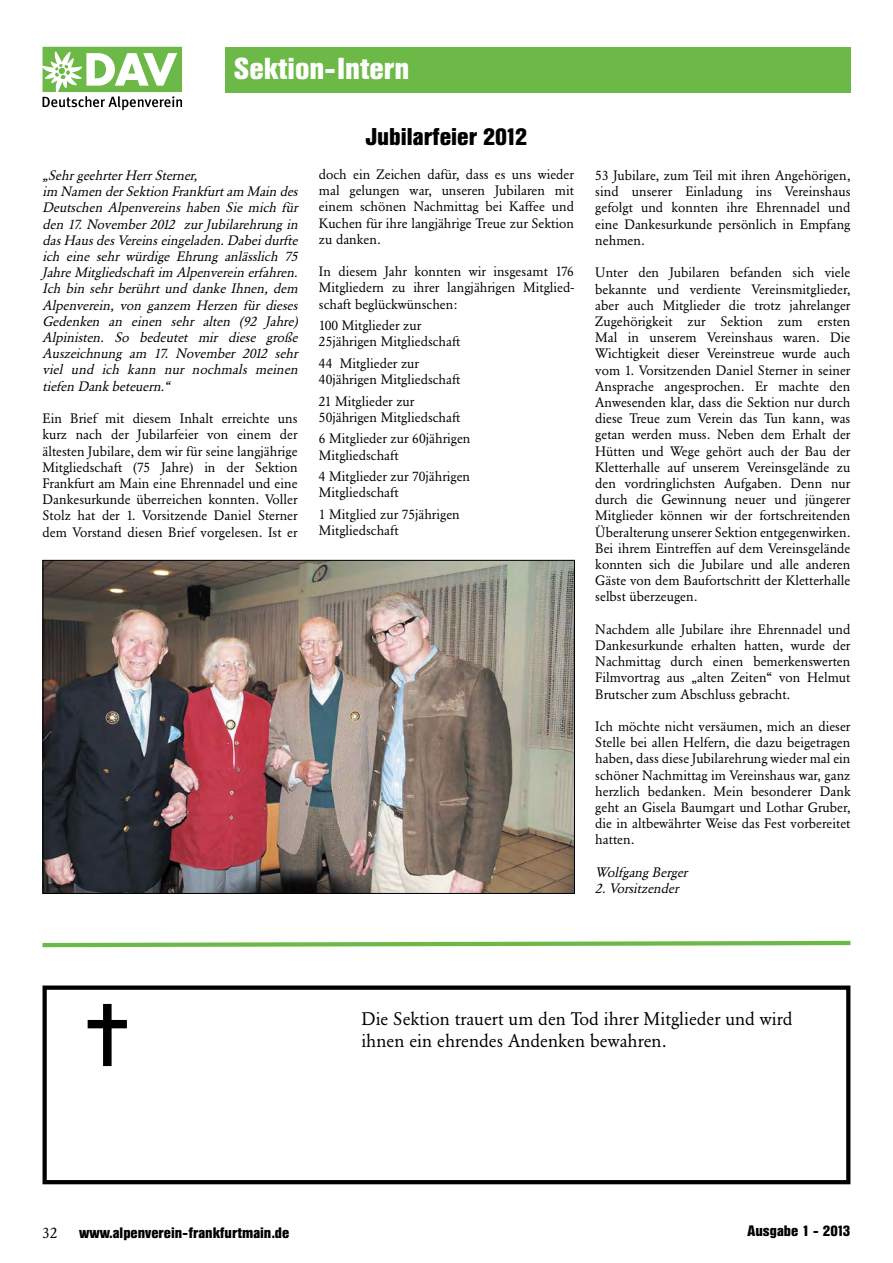
<style>
.page{position:relative;width:893px;height:1263px;background:#fff}
.page>*{position:absolute;margin:0;border:0;box-sizing:border-box;transform-origin:0 0}
.t1{font:700 30px "Helvetica Condensed BQ";color:#fff}
.t2{font:700 24px "Helvetica Condensed BQ";color:#000}
.t3{font:18px "Garamond BQ";color:#000}
.t4{font:700 15px "Helvetica Condensed BQ";color:#000}
.t5{font:13.5px/16.2px "Garamond BQ";color:#000;text-align:justify}
.t6{font:italic 13.5px/16.2px "Garamond BQ";color:#000}
.s1{font-family:"Garamond BQ";font-weight:400}
</style>
<div class="page">
<div style="left:225px;top:47px;width:625px;height:45px;background:#6cb947"></div>
<svg style="left:43px;top:47px;width:139px;height:63px"></svg>
<img style="left:45px;top:562px;width:528px;height:330px">
<div style="left:43px;top:985px;width:807px;height:199px;border:4px solid #000"></div>
<svg style="left:42px;top:940px;width:809px;height:8px"></svg>
<h1 class="t1" style="left:234px;top:52px;width:177px">Sektion-Intern</h1>
<p class="t6" style="left:43px;top:167px;width:260px">„SehrgeehrterHerrSterner,<br>im Namen derSektion Frankfurtam Main des Deutschen Alpenvereins haben Sie mich für den 17. November 2012 zur Jubilarehrung in dasHausdesVereinseingeladen.Dabeidurfte ich eine sehr würdige Ehrung anlässlich 75<br>JahreMitgliedschaftim Alpenverein erfahren.<br>Ich bin sehr berührt und danke Ihnen, dem Alpenverein, von ganzem Herzen für dieses Gedenken an einen sehr alten (92 Jahre)<br>Alpinisten. So bedeutet mir diese große Auszeichnung am 17. November 2012 sehr viel und ich kann nur nochmals meinen tiefen Dank beteuern.“</p>
<p class="t5" style="left:43px;top:410px;width:257px">Ein Brief mit diesem Inhalt erreichte uns kurz nach der Jubilarfeier von einem der ältesten Jubilare, dem wir für seine langjährige Mitgliedschaft (75 Jahre) in der Sektion Frankfurt am Main eine Ehrennadel und eine Dankesurkunde überreichen konnten. Voller Stolz hat der 1. Vorsitzende Daniel Sterner dem Vorstand diesen Brief vorgelesen. Ist er</p>
<h2 class="t2" style="left:366px;top:124px;width:163px">Jubilarfeier 2012</h2>
<p class="t5" style="left:319px;top:166px;width:257px">doch ein Zeichen dafür, dass es uns wieder mal gelungen war, unseren Jubilaren mit einem schönen Nachmittag bei Kaffee und Kuchen für ihre langjährige Treue zur Sektion zu danken.</p>
<p class="t5" style="left:319px;top:264px;width:257px">In diesem Jahr konnten wir insgesamt 176<br>Mitgliedern zu ihrer langjährigen Mitglied&shy;schaft beglückwünschen:</p>
<p class="t5" style="left:319px;top:318px;width:143px">100 Mitglieder zur<br>25jährigen Mitgliedschaft</p>
<p class="t5" style="left:319px;top:355px;width:143px">44 Mitglieder zur<br>40jährigen Mitgliedschaft</p>
<p class="t5" style="left:319px;top:393px;width:143px">21 Mitglieder zur<br>50jährigen Mitgliedschaft</p>
<p class="t5" style="left:319px;top:431px;width:153px">6 Mitglieder zur 60jährigen<br>Mitgliedschaft</p>
<p class="t5" style="left:319px;top:468px;width:153px">4 Mitglieder zur 70jährigen<br>Mitgliedschaft</p>
<p class="t5" style="left:319px;top:506px;width:142px">1 Mitglied zur 75jährigen<br>Mitgliedschaft</p>
<p class="t5" style="left:595px;top:167px;width:257px">53 Jubilare, zum Teil mit ihren Angehörigen, sind unserer Einladung ins Vereinshaus gefolgt und konnten ihre Ehrennadel und eine Dankesurkunde persönlich in Empfang nehmen.</p>
<p class="t5" style="left:595px;top:265px;width:257px">Unter den Jubilaren befanden sich viele bekannte und verdiente Vereinsmitglieder, aber auch Mitglieder die trotz jahrelanger Zugehörigkeit zur Sektion zum ersten Mal in unserem Vereinshaus waren. Die Wichtigkeit dieser Vereinstreue wurde auch vom 1. Vorsitzenden Daniel Sterner in seiner Ansprache angesprochen. Er machte den Anwesenden klar, dass die Sektion nur durch diese Treue zum Verein das Tun kann, was getan werden muss. Neben dem Erhalt der Hütten und Wege gehört auch der Bau der Kletterhalle auf unserem Vereinsgelände zu den vordringlichsten Aufgaben. Denn nur durch die Gewinnung neuer und jüngerer Mitglieder können wir der fortschreitenden Überalterung unserer Sektion entgegenwirken.<br>Bei ihrem Eintreffen auf dem Vereinsgelände konnten sich die Jubilare und alle anderen Gäste von dem Baufortschritt der Kletterhalle selbst überzeugen.</p>
<p class="t5" style="left:595px;top:621px;width:257px">Nachdem alle Jubilare ihre Ehrennadel und Dankesurkunde erhalten hatten, wurde der Nachmittag durch einen bemerkenswerten Filmvortrag aus „alten Zeiten“ von Helmut Brutscher zum Abschluss gebracht.</p>
<p class="t5" style="left:595px;top:718px;width:257px">Ich möchte nicht versäumen, mich an dieser Stelle bei allen Helfern, die dazu beigetragen haben, dass diese Jubilarehrung wieder mal ein schöner Nachmittag im Vereinshaus war, ganz herzlich bedanken. Mein besonderer Dank geht an Gisela Baumgart und Lothar Gruber, die in altbewährter Weise das Fest vorbereitet hatten.</p>
<p class="t6" style="left:595px;top:864px;width:97px">WolfgangBerger<br>2.Vorsitzender</p>
<h3 class="t3" style="left:361px;top:1008px;width:433px">Die Sektion trauert um den Tod ihrer Mitglieder und wird</h3>
<h3 class="t3" style="left:361px;top:1030px;width:307px">ihnen ein ehrendes Andenken bewahren.</h3>
<p class="t4" style="left:43px;top:1225px;width:248px"><span class="s1">32</span> www.alpenverein-frankfurtmain.de</p>
<p class="t4" style="left:748px;top:1222px;width:104px">Ausgabe 1 - 2013</p>
</div>
